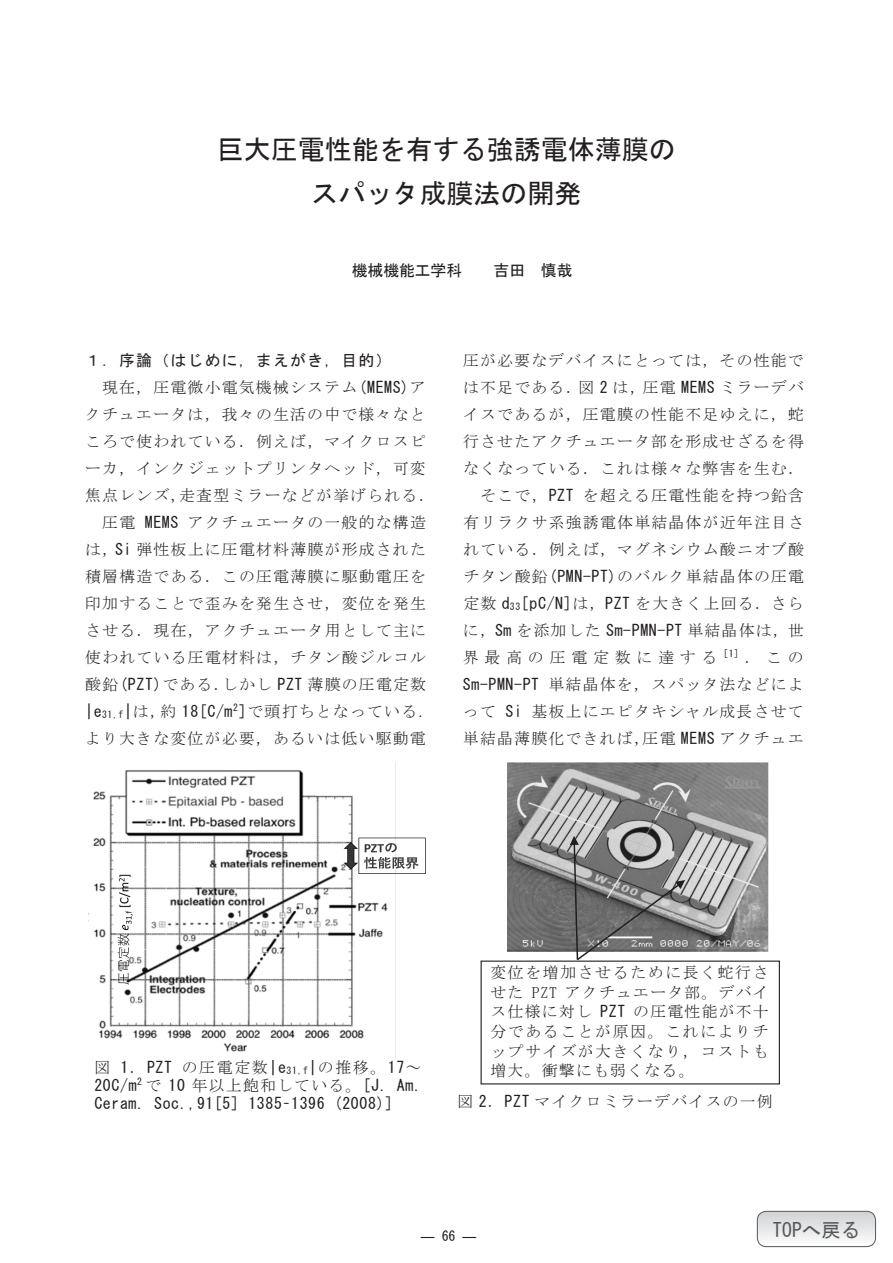
<style>
.page{position:relative;width:893px;height:1263px;background:#fff}
.page>*{position:absolute;margin:0;border:0;box-sizing:border-box;transform-origin:0 0}
.t1{font:27px/43.8px "MS Gothic";color:#231f20;text-align:center}
.t2{font:19.5px "MS Gothic";color:#57585a}
.t3{font:15.9px/27px "MS Mincho";letter-spacing:.08em;color:#231f20}
.t4{font:15.9px/19.5px "MS Mincho";letter-spacing:.1em;color:#231f20;text-align:right}
.t5{font:15.9px "MS Gothic";letter-spacing:.035em;color:#231f20}
.t6{font:15.9px "MS Gothic";letter-spacing:.08em;color:#231f20}
.t7{font:15.9px "MS Gothic";letter-spacing:-.005em;color:#231f20}
.t8{font:13.8px "MS Gothic";color:#231f20}
.t9{font:9.75px "MS Gothic";color:#231f20}
.s1{font-family:"MS Gothic"}
.s2{font-family:"MS Mincho"}
</style>
<div class="page">
<img style="left:508px;top:763px;width:261px;height:189px">
<svg style="left:570px;top:836px;width:115px;height:124px;background:#888"></svg>
<img style="left:88px;top:763px;width:338px;height:297px">
<img style="left:112px;top:866px;width:28px;height:126px">
<svg style="left:757px;top:1211px;width:118px;height:35px"></svg>
<div style="left:757px;top:1211px;width:119px;height:36px;border:1px solid #57585a;border-radius:9px"></div>
<h1 class="t1" style="left:217px;top:128px;width:461px">巨大圧電性能を有する強誘電体薄膜のスパッタ成膜法の開発</h1>
<p class="t7" style="left:352px;top:262px;width:112px">機械機能工学科</p>
<p class="t5" style="left:494px;top:262px;width:33px">吉田</p>
<p class="t5" style="left:541px;top:262px;width:33px">慎哉</p>
<p class="t6" style="left:85px;top:352px;width:308px">１．序論（はじめに，まえがき，目的(</p>
<p class="t3" style="left:102px;top:373px;width:325px">現在，圧電微小電気機械システム<span class="s1">(MEMS</span> ア<span class="s1">)</span></p>
<p class="t3" style="left:85px;top:400px;width:342px">クチュエータは，我々の生活の中で様々なと</p>
<p class="t3" style="left:85px;top:427px;width:342px">ころで使われている．例えば，マイクロスピ</p>
<p class="t3" style="left:85px;top:455px;width:342px">ーカ，インクジェットプリンタヘッド，可変</p>
<p class="t3" style="left:179px;top:482px;width:257px">走査型ミラーなどが挙げられる．</p>
<p class="t3" style="left:85px;top:482px;width:103px">焦点レンズ，</p>
<p class="t3" style="left:188px;top:509px;width:240px">アクチュエータの一般的な構造</p>
<p class="t3" style="left:115px;top:509px;width:312px;text-indent:-13px">圧電<br><span class="s1">Si</span> 弾性板上に圧電材料薄膜が形成された</p>
<p class="t5" style="left:145px;top:514px;width:35px">MEMS</p>
<p class="t3" style="left:85px;top:536px;width:34px">は，</p>
<p class="t3" style="left:85px;top:563px;width:342px">積層構造である．この圧電薄膜に駆動電圧を</p>
<p class="t3" style="left:85px;top:590px;width:342px">印加することで歪みを発生させ，変位を発生</p>
<p class="t3" style="left:85px;top:617px;width:342px">させる．現在，アクチュエータ用として主に</p>
<p class="t3" style="left:85px;top:644px;width:342px">使われている圧電材料は，チタン酸ジルコル</p>
<p class="t3" style="left:222px;top:671px;width:205px">しかし <span class="s1">PZT</span> 薄膜の圧電定数</p>
<p class="t3" style="left:161px;top:671px;width:267px;text-indent:-75px">酸鉛<span class="s1">(PZT)</span>である．<br>約 <span class="s1">1 8</span> <sup>2</sup><span class="s1">m/C[ ]</span>で頭打ちとなっている<span class="s1">.</span></p>
<p class="t3" style="left:119px;top:697px;width:48px">は<span class="s1">|</span><sub>f</sub> ，</p>
<p class="t5" style="left:85px;top:703px;width:18px">e|</p>
<p class="t3" style="left:85px;top:725px;width:342px">より大きな変位が必要，あるいは低い駆動電</p>
<p class="t9" style="left:102px;top:710px;width:18px">31,</p>
<p class="t3" style="left:463px;top:346px;width:342px;text-align:right">圧が必要なデバイスにとっては，その性能で圧電 <span class="s1">MEMS</span> ミラーデバ</p>
<p class="t3" style="left:463px;top:374px;width:120px">は不足である．</p>
<p class="t3" style="left:463px;top:401px;width:342px">イスであるが，圧電膜の性能不足ゆえに，蛇</p>
<p class="t3" style="left:463px;top:428px;width:342px">行させたアクチュエータ部を形成せざるを得</p>
<p class="t3" style="left:463px;top:455px;width:342px">なくなっている．これは様々な弊害を生む．</p>
<p class="t3" style="left:583px;top:482px;width:223px">を超える圧電性能を持つ鉛含</p>
<p class="t3" style="left:578px;top:374px;width:69px">図<span class="s1">2</span> は，</p>
<p class="t3" style="left:480px;top:482px;width:95px">そこで，<span class="s1">PZT</span></p>
<p class="t3" style="left:463px;top:509px;width:342px">有リラクサ系強誘電体単結晶体が近年注目さ</p>
<p class="t3" style="left:463px;top:536px;width:342px">れている．例えば，マグネシウム酸ニオブ酸</p>
<p class="t3" style="left:463px;top:563px;width:342px">チタン酸鉛<span class="s1">(PMN-PT)</span>のバルク単結晶体の圧電</p>
<p class="t3" style="left:521px;top:589px;width:284px"><span class="s1">[pC</span> は<span class="s1">]N/</span> ，<span class="s1">PZT</span> を大きく上回る．さら</p>
<p class="t3" style="left:463px;top:590px;width:48px">定数<span class="s1">d</span></p>
<p class="t3" style="left:463px;top:617px;width:342px">に，<span class="s1">Sm</span> を添加した <span class="s1">Sm-PMN-PT</span> 単結晶体は，世</p>
<p class="t3" style="left:744px;top:643px;width:61px">．この</p>
<p class="t9" style="left:510px;top:602px;width:12px">33</p>
<p class="t9" style="left:723px;top:648px;width:17px">]1[</p>
<p class="t3" style="left:548px;top:644px;width:257px;text-indent:-86px">界最高の圧電定数に達する<br>単結晶体を，スパッタ法などによ</p>
<p class="t5" style="left:463px;top:676px;width:78px">Sm-PMN-PT</p>
<p class="t3" style="left:531px;top:697px;width:274px">基板上にエピタキシャル成長させて</p>
<p class="t5" style="left:506px;top:703px;width:18px">Si</p>
<p class="t3" style="left:463px;top:698px;width:34px">って</p>
<p class="t3" style="left:463px;top:725px;width:188px">単結晶薄膜化できれば，</p>
<p class="t3" style="left:643px;top:725px;width:163px">圧電 <span class="s1">MEMS</span> アクチュエ</p>
<p class="t3" style="left:94px;top:1053px;width:17px">図</p>
<p class="t5" style="left:121px;top:1059px;width:53px">1<span class="s2">．</span>PZT</p>
<p class="t3" style="left:182px;top:1053px;width:106px">の圧電定数 <span class="s1">e|</span></p>
<p class="t3" style="left:303px;top:1053px;width:120px"><span class="s1">|</span><sub>f</sub> の推移。<span class="s1">17</span>~</p>
<p class="t9" style="left:287px;top:1065px;width:18px">31,</p>
<p class="t5" style="left:94px;top:1077px;width:68px">2 0 <span class="s2">で</span><sup>2</sup>m / C</p>
<p class="t3" style="left:169px;top:1071px;width:221px"><span class="s1">10</span> 年以上飽和している。<span class="s1">[ .J</span></p>
<p class="t5" style="left:397px;top:1077px;width:27px">Am.</p>
<p class="t5" style="left:94px;top:1095px;width:52px">Ceram.</p>
<p class="t5" style="left:154px;top:1095px;width:86px">Soc.,91 [5]</p>
<p class="t5" style="left:248px;top:1095px;width:78px">1385–1396</p>
<p class="t5" style="left:334px;top:1095px;width:61px">)2008 [(</p>
<p class="t4" style="left:490px;top:963px;width:280px">変位を増加させるために長く蛇行さアクチュエータ部。デバイ</p>
<p class="t3" style="left:490px;top:979px;width:34px">せた</p>
<p class="t3" style="left:532px;top:979px;width:27px">PZT</p>
<p class="t3" style="left:633px;top:998px;width:137px">の圧電性能が不十</p>
<p class="t4" style="left:490px;top:1002px;width:280px;text-align:left">ス仕様に対し<br>分であることが原因。これによりチップサイズが大きくなり，コストも増大。衝撃にも弱くなる。</p>
<p class="t3" style="left:458px;top:1087px;width:317px">図 <span class="s1">2</span>．<span class="s1">PZT</span> マイクロミラーデバイスの一例</p>
<p class="t5" style="left:600px;top:1004px;width:27px">PZT</p>
<p class="t8" style="left:442px;top:1229px;width:15px">66</p>
<p class="t8" style="left:421px;top:1229px;width:15px">―</p>
<p class="t8" style="left:462px;top:1229px;width:15px">―</p>
<p class="t2" style="left:773px;top:1220px;width:89px">TOPへ戻る</p>
</div>
